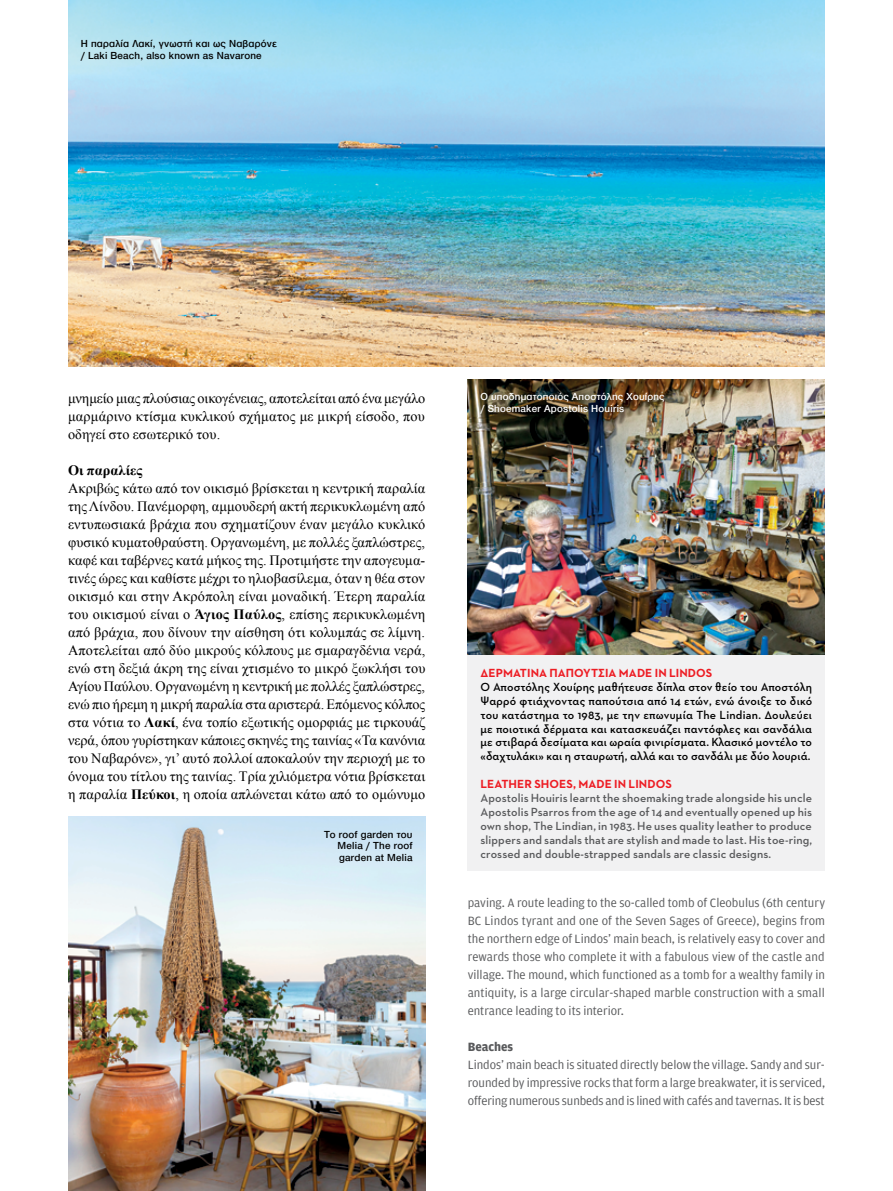
<style>
.page{position:relative;width:893px;height:1191px;background:#fff}
.page>*{position:absolute;margin:0;border:0;box-sizing:border-box;transform-origin:0 0}
.t1{font:900 19.5px "Avenir Gre";letter-spacing:-.005em;color:#000}
.t2{font:14.25px/18px "Times New Roman";letter-spacing:.005em;color:#000;text-align:justify}
.t3{font:700 14.25px "Times New Roman";letter-spacing:.005em;color:#000}
.t4{font:12.75px/18px "Amplitude GR";letter-spacing:-.01em;color:#58595b;text-align:justify}
.t5{font:700 12.75px "Amplitude GR";color:#58595b}
.t6{font:600 12px/14px "Neutraface Two Text Greek";letter-spacing:.005em;color:#000;text-align:justify}
.t7{font:600 12px/14px "Neutraface Two Text Greek";letter-spacing:.01em;color:#58595b;text-align:justify}
.t8{font:700 12px "Neutraface Two Text Greek";letter-spacing:.005em;color:#ed1d24}
.t9{font:500 10.5px/11.6px "Helvetica Neue Greek";letter-spacing:.02em;color:#000}
.t10{font:500 10.5px/11.6px "Helvetica Neue Greek";letter-spacing:.02em;color:#fff}
.s1{font-weight:500;font-size:18.75px}
.s2{font-family:"Times New Roman";font-weight:400;font-size:18.75px;color:#ed1d24}
.s3{font-weight:700}
</style>
<div class="page">
<div style="left:468px;top:654px;width:357px;height:217px;background:#f1f1f2"></div>
<img style="left:68px;top:0;width:757px;height:367px">
<img style="left:68px;top:817px;width:357px;height:374px">
<img style="left:468px;top:379px;width:357px;height:275px">
<p class="t9" style="left:81px;top:38px;width:198px">Η παραλία Λακί, γνωστή και ως Ναβαρόνε / Laki Beach, also known as Navarone</p>
<h1 class="t1" style="left:68px;top:42px;width:127px"><span class="s1">guide</span> <span class="s2">●</span> Lindos</h1>
<p class="t2" style="left:68px;top:389px;width:359px">μνημείο μιας πλούσιας οικογένειας, αποτελείται από ένα μεγάλο μαρμάρινο κτίσμα κυκλικού σχήματος με μικρή είσοδο, που οδηγεί στο εσωτερικό του.</p>
<p class="t3" style="left:68px;top:460px;width:76px">Οι παραλίες</p>
<p class="t2" style="left:68px;top:479px;width:359px">Ακριβώς κάτω από τον οικισμό βρίσκεται η κεντρική παραλία της Λίνδου. Πανέμορφη, αμμουδερή ακτή περικυκλωμένη από εντυπωσιακά βράχια που σχηματίζουν έναν μεγάλο κυκλικό φυσικό κυματοθραύστη. Οργανωμένη, με πολλές ξαπλώστρες, καφέ και ταβέρνες κατά μήκος της. Προτιμήστε την απογευμα&shy;τινές ώρες και καθίστε μέχρι το ηλιοβασίλεμα, όταν η θέα στον οικισμό και στην Ακρόπολη είναι μοναδική. Έτερη παραλία του οικισμού είναι ο <span class="s3">Άγιος Παύλος</span>, επίσης περικυκλωμένη από βράχια, που δίνουν την αίσθηση ότι κολυμπάς σε λίμνη.<br>Αποτελείται από δύο μικρούς κόλπους με σμαραγδένια νερά, ενώ στη δεξιά άκρη της είναι χτισμένο το μικρό ξωκλήσι του Αγίου Παύλου. Οργανωμένη η κεντρική με πολλές ξαπλώστρες, ενώ πιο ήρεμη η μικρή παραλία στα αριστερά. Επόμενος κόλπος στα νότια το <span class="s3">Λακί</span>, ένα τοπίο εξωτικής ομορφιάς με τιρκουάζ νερά, όπου γυρίστηκαν κάποιες σκηνές της ταινίας «Τα κανόνια του Ναβαρόνε», γι’ αυτό πολλοί αποκαλούν την περιοχή με το όνομα του τίτλου της ταινίας. Τρία χιλιόμετρα νότια βρίσκεται η παραλία <span class="s3">Πεύκοι</span>, η οποία απλώνεται κάτω από το ομώνυμο</p>
<p class="t9" style="left:338px;top:828px;width:76px;text-align:justify;text-indent:-13px">Το roof garden του Melia / The roof garden at Melia</p>
<p class="t10" style="left:480px;top:391px;width:186px">Ο υποδηματοποιός Αποστόλης Χουίρης / Shoemaker Apostolis Houiris</p>
<p class="t8" style="left:480px;top:665px;width:233px">ΔΕΡΜΆΤΙΝΑ ΠΑΠΟΎΤΣΙΑ MADE IN LINDOS</p>
<p class="t6" style="left:480px;top:679px;width:333px">Ο Αποστόλης Χουίρης μαθήτευσε δίπλα στον θείο του Αποστόλη Ψαρρό φτιάχνοντας παπούτσια από 14 ετών, ενώ άνοιξε το δικό του κατάστημα το 1983, με την επωνυμία The Lindian. Δουλεύει με ποιοτικά δέρματα και κατασκευάζει παντόφλες και σανδάλια με στιβαρά δεσίματα και ωραία φινιρίσματα. Κλασικό μοντέλο το «δαχτυλάκι» και η σταυρωτή, αλλά και το σανδάλι με δύο λουριά.</p>
<p class="t8" style="left:480px;top:777px;width:193px">LEATHER SHOES, MADE IN LINDOS</p>
<p class="t7" style="left:480px;top:791px;width:333px">Apostolis Houiris learnt the shoemaking trade alongside his uncle Apostolis Psarros from the age of 14 and eventually opened up his own shop, The Lindian, in 1983. He uses quality leather to produce slippers and sandals that are stylish and made to last. His toe-ring, crossed and double-strapped sandals are classic designs.</p>
<p class="t4" style="left:468px;top:893px;width:359px">paving. A route leading to the so-called tomb of Cleobulus (6th century BC Lindos tyrant and one of the Seven Sages of Greece), begins from the northern edge of Lindos’ main beach, is relatively easy to cover and rewards those who complete it with a fabulous view of the castle and village. The mound, which functioned as a tomb for a wealthy family in antiquity, is a large circular-shaped marble construction with a small entrance leading to its interior.</p>
<p class="t5" style="left:468px;top:1039px;width:47px">Beaches</p>
<p class="t4" style="left:468px;top:1055px;width:359px">Lindos’ main beach is situated directly below the village. Sandy and sur&shy;rounded by impressive rocks that form a large breakwater, it is serviced, offering numerous sunbeds and is lined with cafés and tavernas. It is best</p>
</div>
